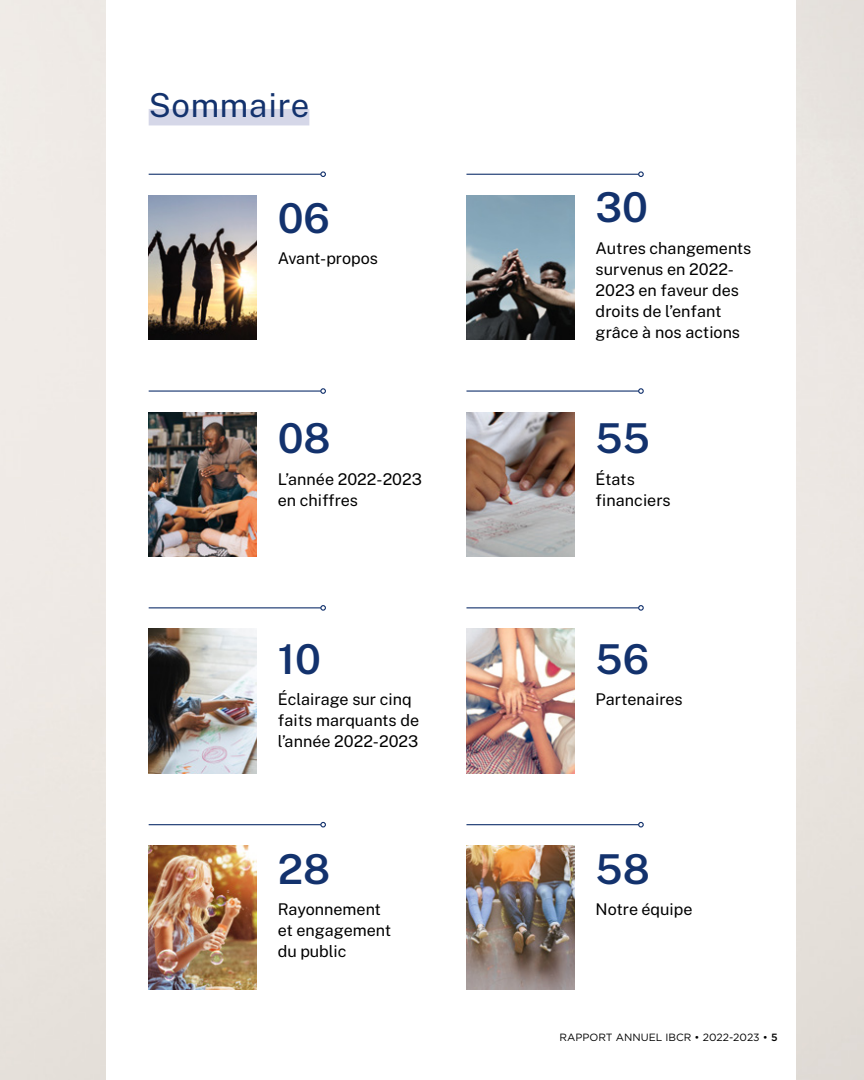
<style>
.page{position:relative;width:864px;height:1080px;background:#fff}
.page>*{position:absolute;margin:0;border:0;box-sizing:border-box;transform-origin:0 0}
.t1{font:100 41.1px "Public Sans";color:#13326d}
.t2{font:100 33px "Public Sans";letter-spacing:.02em;color:#13326d}
.t3{font:100 16.2px/21px "Public Sans";color:#000}
.t4{font:10.5px "Gotham";color:#000}
.s1{font-weight:500}
</style>
<div class="page">
<img style="left:149px;top:629px;width:108px;height:144px">
<img style="left:149px;top:412px;width:108px;height:144px">
<img style="left:149px;top:195px;width:108px;height:144px">
<img style="left:149px;top:846px;width:108px;height:144px">
<hr style="left:149px;top:824px;width:172px;height:1px;background:#13326d">
<svg style="left:320px;top:822px;width:6px;height:6px"></svg>
<hr style="left:466px;top:824px;width:173px;height:1px;background:#13326d">
<svg style="left:638px;top:822px;width:6px;height:6px"></svg>
<hr style="left:149px;top:607px;width:172px;height:1px;background:#13326d">
<svg style="left:320px;top:605px;width:6px;height:6px"></svg>
<hr style="left:466px;top:607px;width:173px;height:1px;background:#13326d">
<svg style="left:638px;top:605px;width:6px;height:6px"></svg>
<img style="left:466px;top:195px;width:108px;height:144px">
<hr style="left:149px;top:390px;width:172px;height:2px;background:#13326d">
<svg style="left:320px;top:388px;width:6px;height:6px"></svg>
<hr style="left:466px;top:390px;width:173px;height:2px;background:#13326d">
<svg style="left:638px;top:388px;width:6px;height:6px"></svg>
<hr style="left:149px;top:174px;width:172px;height:1px;background:#13326d">
<svg style="left:320px;top:171px;width:6px;height:6px"></svg>
<hr style="left:466px;top:174px;width:173px;height:1px;background:#13326d">
<svg style="left:638px;top:171px;width:6px;height:6px"></svg>
<img style="left:466px;top:412px;width:108px;height:144px">
<img style="left:466px;top:846px;width:108px;height:144px">
<img style="left:466px;top:629px;width:108px;height:144px">
<div style="left:149px;top:109px;width:160px;height:16px;background:#d5d7e8"></div>
<h2 class="t2" style="left:149px;top:81px;width:162px">Sommaire</h2>
<h1 class="t1" style="left:278px;top:188px;width:54px">06</h1>
<p class="t3" style="left:278px;top:247px;width:102px">Avant-propos</p>
<h1 class="t1" style="left:278px;top:408px;width:54px">08</h1>
<p class="t3" style="left:278px;top:467px;width:146px">L’année 2022-2023 en chiffres</p>
<h1 class="t1" style="left:278px;top:629px;width:45px">10</h1>
<p class="t3" style="left:278px;top:688px;width:143px">Éclairage sur cinq faits marquants de l’année 2022-2023</p>
<h1 class="t1" style="left:278px;top:839px;width:54px">28</h1>
<p class="t3" style="left:278px;top:898px;width:115px">Rayonnement et engagement du public</p>
<h1 class="t1" style="left:596px;top:177px;width:54px">30</h1>
<p class="t3" style="left:596px;top:236px;width:157px">Autres changements survenus en 2022-<br>2023 en faveur des droits de l’enfant grâce à nos actions</p>
<h1 class="t1" style="left:596px;top:408px;width:56px">55</h1>
<p class="t3" style="left:596px;top:467px;width:77px">États financiers</p>
<h1 class="t1" style="left:596px;top:629px;width:55px">56</h1>
<p class="t3" style="left:596px;top:688px;width:89px">Partenaires</p>
<h1 class="t1" style="left:596px;top:839px;width:56px">58</h1>
<p class="t3" style="left:596px;top:898px;width:99px">Notre équipe</p>
<p class="t4" style="left:560px;top:1031px;width:219px">RAPPORT ANNUEL IBCR • 2022-2023 • <span class="s1">5</span></p>
</div>
